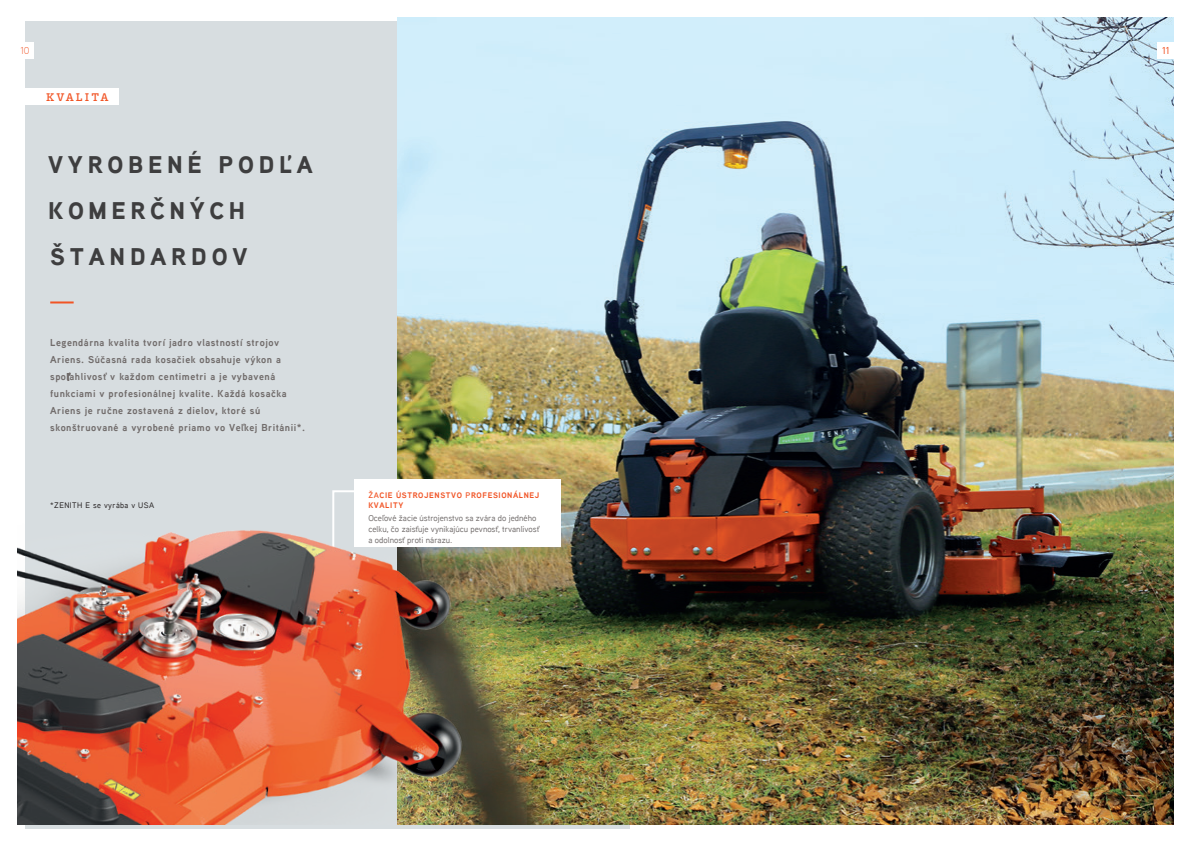
<style>
.page{position:relative;width:1191px;height:842px;background:#fff}
.page>*{position:absolute;margin:0;border:0;box-sizing:border-box;transform-origin:0 0}
.t1{font:900 24px/46px "Aaux Next";letter-spacing:.195em;color:#3e3e3f}
.t2{font:500 11px "Vitesse";letter-spacing:.185em;color:#f15425}
.t3{font:700 10px/17px "Aaux Next";letter-spacing:.05em;color:#716c6b}
.t4{font:500 10px "Aaux Next";color:#f15425}
.t5{font:300 10px "Aaux Next";color:#f15425}
.Product_F_B_Body{font:500 8.5px/11px "Aaux Next";color:#716c6b}
.Product_F_B_Body-2{font:700 8px/9.6px "Aaux Next";letter-spacing:.075em;color:#f15425}
.t6{font:500 8px "Aaux Next";letter-spacing:.05em;color:#231f20}
.s1{font-weight:600}
</style>
<div class="page">
<div style="left:25px;top:21px;width:604px;height:808px;background:#d7dde0"></div>
<svg style="left:332px;top:490px;width:22px;height:17px"></svg>
<img style="left:397px;top:17px;width:777px;height:808px">
<img style="left:17px;top:507px;width:510px;height:318px">
<div style="left:0;top:88px;width:118px;height:17px;background:#fff"></div>
<hr style="left:50px;top:301px;width:24px;height:2px;background:#f15425">
<div style="left:354px;top:479px;width:206px;height:68px;background:#fff"></div>
<div style="left:1157px;top:43px;width:17px;height:16px;background:#fff"></div>
<div style="left:17px;top:43px;width:16px;height:16px;background:#fff"></div>
<p class="t5" style="left:21px;top:44px;width:10px">10</p>
<p class="t2" style="left:46px;top:89px;width:64px">KVALITA</p>
<p class="t1" style="left:48px;top:142px;width:266px">VYROBENÉ PODĽA<br>KOMERČNÝCH<br>ŠTANDARDOV</p>
<p class="t3" style="left:50px;top:334px;width:256px">Legendárna kvalita tvorí jadro vlastností strojov Ariens. Súčasná rada kosačiek obsahuje výkon a spoľahlivosť v každom centimetri a je vybavená funkciami v profesionálnej kvalite. Každá kosačka Ariens je ručne zostavená z dielov, ktoré sú skonštruované a vyrobené priamo vo Veľkej Británii*.</p>
<p class="t6" style="left:50px;top:500px;width:105px">*ZENITH E se vyrába v USA</p>
<p class="Product_F_B_Body-2" style="left:368px;top:490px;width:172px"><span class="s1">ŽA</span>CIE ÚSTROJENSTVO <span class="s1">P</span>ROFESIONÁLNEJ<br>KVALITY</p>
<p class="Product_F_B_Body" style="left:368px;top:512px;width:172px">Oceľové žacie ústrojenstvo sa zvára do jedného celku, čo zaisťuje vynikajúcu pevnosť, trvanlivosť a odolnosť proti nárazu.</p>
<p class="t4" style="left:1162px;top:44px;width:9px">11</p>
</div>
